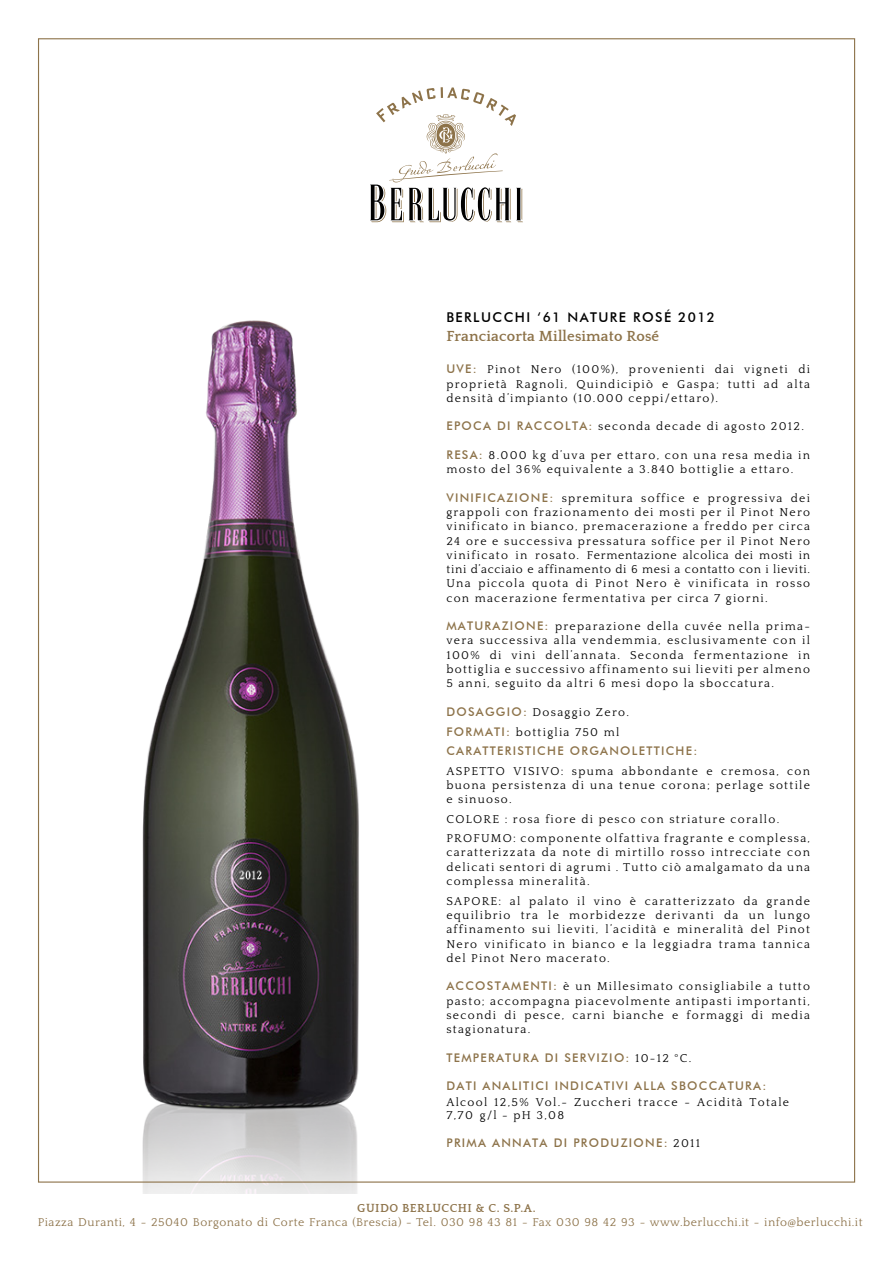
<style>
.page{position:relative;width:893px;height:1263px;background:#fff}
.page>*{position:absolute;margin:0;border:0;box-sizing:border-box;transform-origin:0 0}
.t1{font:700 15px "Quattrocento";letter-spacing:.01em;color:#8d734a}
.t2{font:500 13.5px "Futura BT";letter-spacing:.105em;color:#000}
.t3{font:11.85px/14.2px "Quattrocento Roman";letter-spacing:.105em;color:#000;text-align:justify}
.t4{font:500 11.85px "Futura BT";letter-spacing:.105em;color:#8d734a}
.t5{font:11.85px "Quattrocento Roman";letter-spacing:.04em;color:#8d734a}
.t6{font:700 11.85px "Quattrocento";letter-spacing:.04em;color:#8d734a}
.s1{font-family:"Futura BT";font-weight:500;color:#8d734a}
.s2{font-family:"Quattrocento Roman";font-weight:400;color:#000}
</style>
<div class="page">
<img style="left:87px;top:320px;width:343px;height:873px">
<svg style="left:370px;top:87px;width:153px;height:135px"></svg>
<p class="t2" style="left:446px;top:309px;width:270px">BERLUCCHI ‘61 NATURE ROSÉ 2012</p>
<p class="t1" style="left:446px;top:328px;width:214px">Franciacorta Millesimato Rosé</p>
<p class="t3" style="left:446px;top:363px;width:365px"><span class="s1">UVE:</span> Pinot Nero (100%), provenienti dai vigneti di proprietà Ragnoli, Quindicipiò e Gaspa; tutti ad alta densità d’impianto (10.000 ceppi/ettaro).</p>
<p class="t3" style="left:446px;top:420px;width:359px"><span class="s1">EPOCA DI RACCOLTA:</span> seconda decade di agosto 2012.</p>
<p class="t3" style="left:446px;top:448px;width:365px"><span class="s1">RESA:</span> 8.000 kg d’uva per ettaro, con una resa media in mosto del 36% equivalente a 3.840 bottiglie a ettaro.</p>
<p class="t3" style="left:446px;top:491px;width:365px"><span class="s1">VINIFICAZIONE:</span> spremitura soffice e progressiva dei grappoli con frazionamento dei mosti per il Pinot Nero vinificato in bianco, premacerazione a freddo per circa 24 ore e successiva pressatura soffice per il Pinot Nero vinificato in rosato. Fermentazione alcolica dei mosti in tini d’acciaio e affinamento di 6 mesi a contatto con i lieviti.<br>Una piccola quota di Pinot Nero è vinificata in rosso con macerazione fermentativa per circa 7 giorni.</p>
<p class="t3" style="left:446px;top:619px;width:365px"><span class="s1">MATURAZIONE:</span> preparazione della cuvée nella prima&shy;vera successiva alla vendemmia, esclusivamente con il 100% di vini dell’annata. Seconda fermentazione in bottiglia e successivo affinamento sui lieviti per almeno 5 anni, seguito da altri 6 mesi dopo la sboccatura.</p>
<p class="t3" style="left:446px;top:702px;width:184px;line-height:19.5px"><span class="s1">DOSAGGIO:</span> Dosaggio Zero.<br><span class="s1">FORMATI:</span> bottiglia 750 ml</p>
<p class="t4" style="left:446px;top:744px;width:252px">CARATTERISTICHE ORGANOLETTICHE:</p>
<p class="t3" style="left:446px;top:764px;width:365px">ASPETTO VISIVO: spuma abbondante e cremosa, con buona persistenza di una tenue corona; perlage sottile e sinuoso.</p>
<p class="t3" style="left:446px;top:809px;width:365px;line-height:19.5px">COLORE : rosa fiore di pesco con striature corallo.<br>PROFUMO: componente olfattiva fragrante e complessa,</p>
<p class="t3" style="left:446px;top:846px;width:365px">caratterizzata da note di mirtillo rosso intrecciate con delicati sentori di agrumi . Tutto ciò amalgamato da una complessa mineralità.</p>
<p class="t3" style="left:446px;top:894px;width:365px">SAPORE: al palato il vino è caratterizzato da grande equilibrio tra le morbidezze derivanti da un lungo affinamento sui lieviti, l’acidità e mineralità del Pinot Nero vinificato in bianco e la leggiadra trama tannica del Pinot Nero macerato.</p>
<p class="t3" style="left:446px;top:980px;width:365px"><span class="s1">ACCOSTAMENTI:</span> è un Millesimato consigliabile a tutto pasto; accompagna piacevolmente antipasti importanti, secondi di pesce, carni bianche e formaggi di media stagionatura.</p>
<p class="t4" style="left:446px;top:1050px;width:246px">TEMPERATURA DI SERVIZIO: <span class="s2">10-12 °C.</span></p>
<p class="t4" style="left:446px;top:1079px;width:321px">DATI ANALITICI INDICATIVI ALLA SBOCCATURA:</p>
<p class="t3" style="left:446px;top:1096px;width:344px;line-height:12.6px">Alcool 12,5% Vol.- Zuccheri tracce - Acidità Totale<br>7,70 g/l - pH 3,08</p>
<p class="t4" style="left:446px;top:1136px;width:255px">PRIMA ANNATA DI PRODUZIONE: <span class="s2">2011</span></p>
<p class="t6" style="left:357px;top:1202px;width:180px">GUIDO BERLUCCHI &amp; C. S.P.A.</p>
<p class="t5" style="left:38px;top:1216px;width:826px">Piazza Duranti, 4 - 25040 Borgonato di Corte Franca (Brescia) - Tel. 030 98 43 81 - Fax 030 98 42 93 - www.berlucchi.it - info@berlucchi.it</p>
</div>
